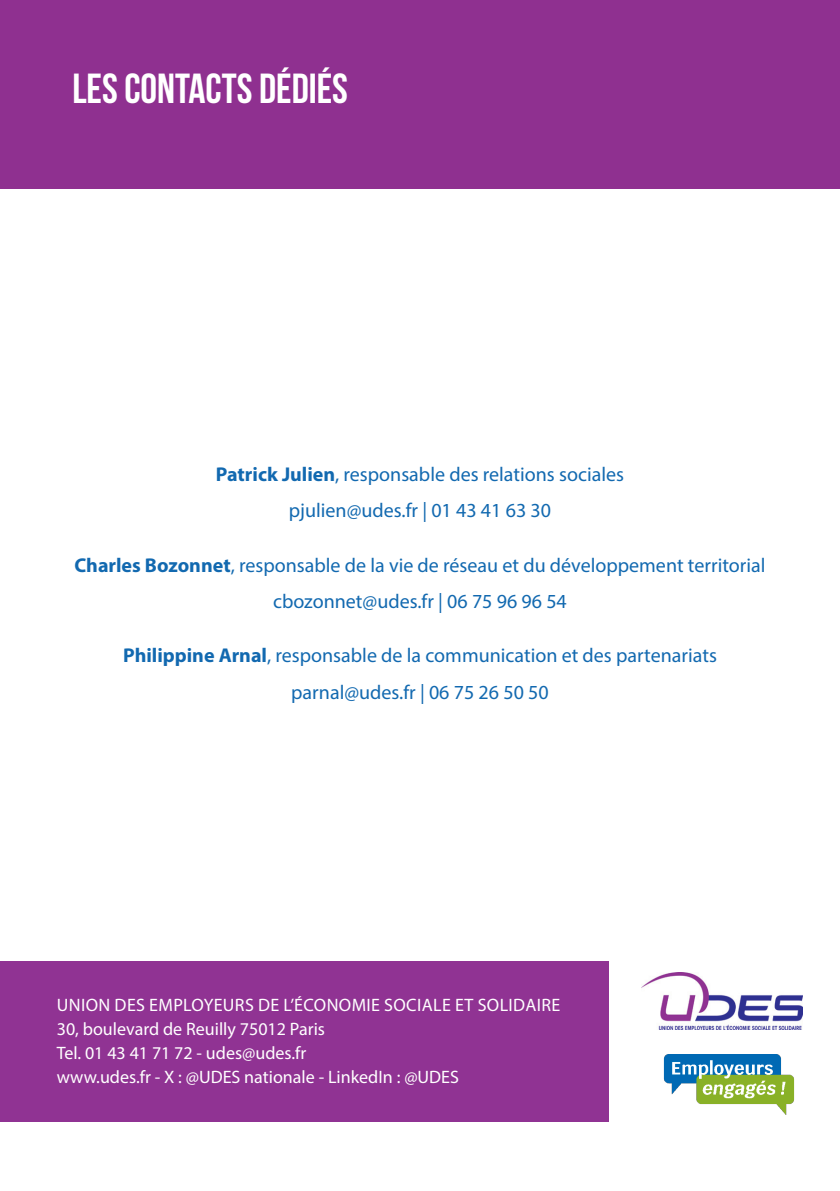
<style>
.page{position:relative;width:840px;height:1191px;background:#fff}
.page>*{position:absolute;margin:0;border:0;box-sizing:border-box;transform-origin:0 0}
.t1{font:700 42px "Bebas Neue";color:#fff}
.t2{font:20px "Myriad Pro";color:#1269b0}
.t3{font:18px "Myriad Pro";color:#fff}
.t4{font:18px "Myriad Pro";letter-spacing:.02em;color:#fff}
.s1{font-weight:700}
</style>
<div class="page">
<div style="left:0;top:0;width:839px;height:189px;background:#8f3090"></div>
<img style="left:641px;top:972px;width:161px;height:57px">
<div style="left:0;top:961px;width:608px;height:160px;background:#903393"></div>
<img style="left:656px;top:1012px;width:144px;height:103px">
<p class="t1" style="left:72px;top:66px;width:277px">LES CONTACTS DÉDIÉS</p>
<p class="t2" style="left:216px;top:462px;width:409px"><span class="s1">Patrick Julien</span>, responsable des relations sociales</p>
<p class="t2" style="left:289px;top:498px;width:263px">pjulien@udes.fr | 01 43 41 63 30</p>
<p class="t2" style="left:74px;top:552px;width:692px"><span class="s1">Charles Bozonnet</span>, responsable de la vie de réseau et du développement territorial</p>
<p class="t2" style="left:273px;top:589px;width:295px">cbozonnet@udes.fr | 06 75 96 96 54</p>
<p class="t2" style="left:123px;top:643px;width:595px"><span class="s1">Philippine Arnal</span>, responsable de la communication et des partenariats</p>
<p class="t2" style="left:291px;top:679px;width:259px">parnal@udes.fr | 06 75 26 50 50</p>
<p class="t4" style="left:57px;top:994px;width:504px">UNION DES EMPLOYEURS DE L’ÉCONOMIE SOCIALE ET SOLIDAIRE</p>
<p class="t3" style="left:57px;top:1018px;width:269px">30, boulevard de Reuilly 75012 Paris</p>
<p class="t3" style="left:57px;top:1042px;width:251px">Tel. 01 43 41 71 72 - udes@udes.fr</p>
<p class="t3" style="left:57px;top:1066px;width:403px">www.udes.fr - X : @UDES nationale - LinkedIn : @UDES</p>
</div>
